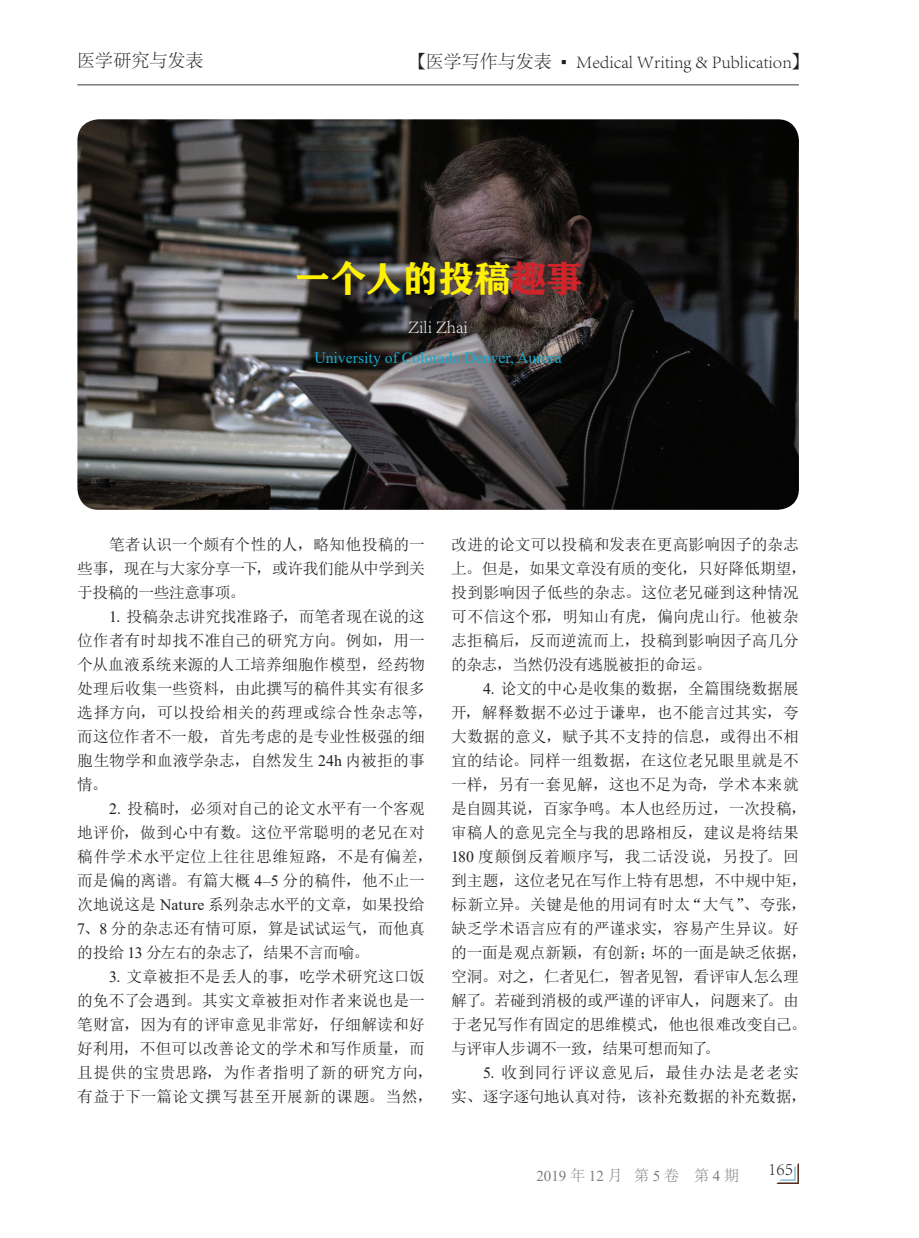
<style>
.page{position:relative;width:919px;height:1238px;background:#fff}
.page>*{position:absolute;margin:0;border:0;box-sizing:border-box;transform-origin:0 0}
.t1{font:36px "FZCHSJW GB1 0";color:#fff101}
.t2{font:300 18px "Adobe Song Std";color:#231f20}
.t3{font:300 18px "Adobe Song Std";color:#f0f3f7}
.t4{font:15.75px/24px "N Sim Sun";color:#231f20}
.t5{font:15.75px "Times New Roman";color:#16abcd}
.t6{font:15px "Times New Roman";color:#7c7c80}
.s1{font-family:"Adobe Fangsong Std";font-weight:400}
.s2{font-family:"Arial Narrow";font-weight:400}
.s3{color:#d1232a}
.s4{font-family:"Times New Roman"}
.s5{font-family:"Adobe Song Std";font-weight:300}
</style>
<div class="page">
<hr style="left:77px;top:84px;width:721px;height:1px;background:#7c7c80">
<svg style="left:777px;top:1164px;width:21px;height:19px"></svg>
<img style="left:77px;top:119px;width:721px;height:391px">
<p class="t2" style="left:77px;top:51px;width:127px">医学研究与发表</p>
<p class="t2" style="left:408px;top:51px;width:403px"><span class="s1">【</span>医学写作与发表 <span class="s2">▪</span> Medical Writing &amp; Publication<span class="s1">】</span></p>
<h1 class="t1" style="left:294px;top:258px;width:289px">一个人的投稿<span class="s3">趣事</span></h1>
<p class="t3" style="left:408px;top:317px;width:61px">Zili Zhai</p>
<p class="t5" style="left:314px;top:347px;width:249px">University of Colorado Denver, Aurora</p>
<p class="t4" style="left:77px;top:532px;width:349px;text-align:justify;text-indent:32px">笔者认识一个颇有个性的人，略知他投稿的一些事，现在与大家分享一下，或许我们能从中学到关于投稿的一些注意事项。</p>
<p class="t4" style="left:77px;top:604px;width:357px;text-indent:32px"><span class="s4">1.</span> 投稿杂志讲究找准路子，而笔者现在说的这位作者有时却找不准自己的研究方向。例如，用一个从血液系统来源的人工培养细胞作模型，经药物处理后收集一些资料，由此撰写的稿件其实有很多选择方向，可以投给相关的药理或综合性杂志等，而这位作者不一般，首先考虑的是专业性极强的细胞生物学和血液学杂志，自然发生 <span class="s4">24h</span> 内被拒的事情。</p>
<p class="t4" style="left:77px;top:796px;width:357px;text-indent:32px"><span class="s4">2.</span> 投稿时，必须对自己的论文水平有一个客观地评价，做到心中有数。这位平常聪明的老兄在对稿件学术水平定位上往往思维短路，不是有偏差，而是偏的离谱。有篇大概 <span class="s4">4–5</span> 分的稿件，他不止一次地说这是 <span class="s4">Nature</span> 系列杂志水平的文章，如果投给<br><span class="s4">7</span>、<span class="s4">8</span> 分的杂志还有情可原，算是试试运气，而他真的投给 <span class="s4">13</span> 分左右的杂志了，结果不言而喻。</p>
<p class="t4" style="left:77px;top:964px;width:357px;text-indent:32px"><span class="s4">3.</span> 文章被拒不是丢人的事，吃学术研究这口饭的免不了会遇到。其实文章被拒对作者来说也是一笔财富，因为有的评审意见非常好，仔细解读和好好利用，不但可以改善论文的学术和写作质量，而且提供的宝贵思路，为作者指明了新的研究方向，有益于下一篇论文撰写甚至开展新的课题。当然，</p>
<p class="t4" style="left:451px;top:532px;width:357px">改进的论文可以投稿和发表在更高影响因子的杂志上。但是，如果文章没有质的变化，只好降低期望，投到影响因子低些的杂志。这位老兄碰到这种情况可不信这个邪，明知山有虎，偏向虎山行。他被杂志拒稿后，反而逆流而上，投稿到影响因子高几分的杂志，当然仍没有逃脱被拒的命运。</p>
<p class="t4" style="left:451px;top:676px;width:357px;text-indent:32px"><span class="s4">4.</span> 论文的中心是收集的数据，全篇围绕数据展开，解释数据不必过于谦卑，也不能言过其实，夸大数据的意义，赋予其不支持的信息，或得出不相宜的结论。同样一组数据，在这位老兄眼里就是不一样，另有一套见解，这也不足为奇，学术本来就是自圆其说，百家争鸣。本人也经历过，一次投稿，审稿人的意见完全与我的思路相反，建议是将结果<br><span class="s4">180</span> 度颠倒反着顺序写，我二话没说，另投了。回到主题，这位老兄在写作上特有思想，不中规中矩，标新立异。关键是他的用词有时太“大气”、夸张，缺乏学术语言应有的严谨求实，容易产生异议。好的一面是观点新颖，有创新；坏的一面是缺乏依据，空洞。对之，仁者见仁，智者见智，看评审人怎么理解了。若碰到消极的或严谨的评审人，问题来了。由于老兄写作有固定的思维模式，他也很难改变自己。与评审人步调不一致，结果可想而知了。</p>
<p class="t4" style="left:451px;top:1060px;width:357px;text-indent:32px"><span class="s4">5.</span> 收到同行评议意见后，最佳办法是老老实实、逐字逐句地认真对待，该补充数据的补充数据，</p>
<p class="t6" style="left:536px;top:1165px;width:204px">2019<span class="s5">年</span>12<span class="s5">月 第</span>5<span class="s5">卷 第</span>4<span class="s5">期</span></p>
<p class="t2" style="left:768px;top:1158px;width:26px">165</p>
</div>
